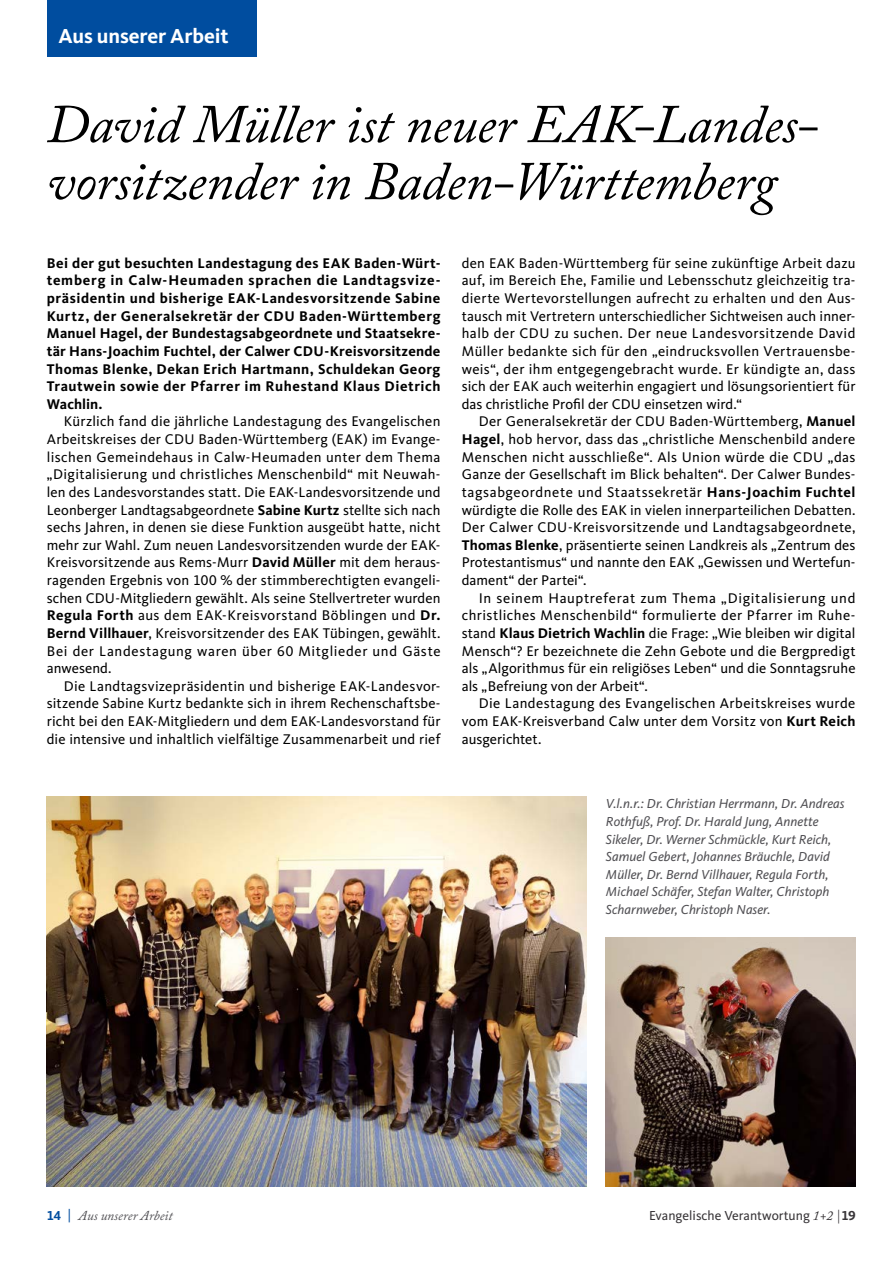
<style>
.page{position:relative;width:893px;height:1263px;background:#fff}
.page>*{position:absolute;margin:0;border:0;box-sizing:border-box;transform-origin:0 0}
.t1{font:italic 54px/57px "Adobe Caslon Pro";letter-spacing:-.005em;color:#000}
.t2{font:700 21px "CDU Kievit Tab";letter-spacing:-.01em;color:#fff}
.t3{font:14.55px/17.5px "CDU Kievit Tab";letter-spacing:.005em;color:#000;text-align:justify}
.t4{font:700 14.55px/17.5px "CDU Kievit Tab";letter-spacing:.04em;color:#000;text-align:justify}
.t5{font:italic 13.5px/17.7px "CDU Kievit Tab";color:#504f53}
.t6{font:13.5px "CDU Kievit Tab";color:#373437}
.t7{font:italic 13.5px "Adobe Caslon Pro";color:#504f53}
.s1{font-weight:700}
.s2{font-family:"CDU Kievit Tab";font-weight:700;font-style:normal;color:#004d9f}
.s3{font-family:"CDU Kievit Tab";font-style:normal;color:#004d9f}
.s4{font-family:"Adobe Caslon Pro";font-style:italic}
</style>
<div class="page">
<div style="left:47px;top:0;width:210px;height:56px;background:#004d9f"></div>
<img style="left:606px;top:938px;width:249px;height:248px">
<img style="left:47px;top:797px;width:540px;height:389px">
<h2 class="t2" style="left:59px;top:24px;width:171px">Aus unserer Arbeit</h2>
<h1 class="t1" style="left:47px;top:95px;width:773px">David Müller ist neuer EAK-Landes&shy;vorsitzender in Baden-Württemberg</h1>
<p class="t4" style="left:47px;top:254px;width:395px">Bei der gut besuchten Landestagung des EAK Baden-Würt&shy;temberg in Calw-Heumaden sprachen die Landtagsvize&shy;präsidentin und bisherige EAK-Landesvorsitzende Sabine Kurtz, der Generalsekretär der CDU Baden-Württemberg Manuel Hagel, der Bundestagsabgeordnete und Staatsekre&shy;tär Hans-Joachim Fuchtel, der Calwer CDU-Kreisvorsitzende Thomas Blenke, Dekan Erich Hartmann, Schuldekan Georg Trautwein sowie der Pfarrer im Ruhestand Klaus Dietrich Wachlin.</p>
<p class="t3" style="left:47px;top:413px;width:395px;text-indent:17px">Kürzlich fand die jährliche Landestagung des Evangelischen Arbeitskreises der CDU Baden-Württemberg (EAK) im Evange&shy;lischen Gemeindehaus in Calw-Heumaden unter dem Thema „Digitalisierung und christliches Menschenbild“ mit Neuwah&shy;len des Landesvorstandes statt. Die EAK-Landesvorsitzende und Leonberger Landtagsabgeordnete <span class="s1">Sabine Kurtz</span> stellte sich nach sechs Jahren, in denen sie diese Funktion ausgeübt hatte, nicht mehr zur Wahl. Zum neuen Landesvorsitzenden wurde der EAK-Kreisvorsitzende aus Rems-Murr <span class="s1">David Müller</span> mit dem heraus&shy;ragenden Ergebnis von 100 % der stimmberechtigten evangeli&shy;schen CDU-Mitgliedern gewählt. Als seine Stellvertreter wurden <span class="s1">Regula Forth</span> aus dem EAK-Kreisvorstand Böblingen und <span class="s1">Dr.<br>Bernd Villhauer</span>, Kreisvorsitzender des EAK Tübingen, gewählt.<br>Bei der Landestagung waren über 60 Mitglieder und Gäste anwesend.</p>
<p class="t3" style="left:47px;top:677px;width:395px;text-indent:17px">Die Landtagsvizepräsidentin und bisherige EAK-Landesvor&shy;sitzende Sabine Kurtz bedankte sich in ihrem Rechenschaftsbe&shy;richt bei den EAK-Mitgliedern und dem EAK-Landesvorstand für die intensive und inhaltlich vielfältige Zusammenarbeit und rief</p>
<p class="t3" style="left:462px;top:254px;width:395px">den EAK Baden-Württemberg für seine zukünftige Arbeit dazu auf, im Bereich Ehe, Familie und Lebensschutz gleichzeitig tra&shy;dierte Wertevorstellungen aufrecht zu erhalten und den Aus&shy;tausch mit Vertretern unterschiedlicher Sichtweisen auch inner&shy;halb der CDU zu suchen. Der neue Landesvorsitzende David Müller bedankte sich für den „eindrucksvollen Vertrauensbe&shy;weis“, der ihm entgegengebracht wurde. Er kündigte an, dass sich der EAK auch weiterhin engagiert und lösungsorientiert für das christliche Profil der CDU einsetzen wird.“</p>
<p class="t3" style="left:462px;top:413px;width:395px;text-indent:17px">Der Generalsekretär der CDU Baden-Württemberg, <span class="s1">Manuel Hagel</span>, hob hervor, dass das „christliche Menschenbild andere Menschen nicht ausschließe“. Als Union würde die CDU „das Ganze der Gesellschaft im Blick behalten“. Der Calwer Bundes&shy;tagsabgeordnete und Staatssekretär <span class="s1">Hans-Joachim Fuchtel </span>würdigte die Rolle des EAK in vielen innerparteilichen Debatten.<br>Der Calwer CDU-Kreisvorsitzende und Landtagsabgeordnete, <span class="s1">Thomas Blenke</span>, präsentierte seinen Landkreis als „Zentrum des Protestantismus“ und nannte den EAK „Gewissen und Wertefun&shy;dament“ der Partei“.</p>
<p class="t3" style="left:462px;top:589px;width:395px;text-indent:17px">In seinem Hauptreferat zum Thema „Digitalisierung und christliches Menschenbild“ formulierte der Pfarrer im Ruhe&shy;stand <span class="s1">Klaus Dietrich Wachlin</span> die Frage: „Wie bleiben wir digital Mensch“? Er bezeichnete die Zehn Gebote und die Bergpredigt als „Algorithmus für ein religiöses Leben“ und die Sonntagsruhe als „Befreiung von der Arbeit“.</p>
<p class="t3" style="left:462px;top:695px;width:395px;text-indent:17px">Die Landestagung des Evangelischen Arbeitskreises wurde vom EAK-Kreisverband Calw unter dem Vorsitz von <span class="s1">Kurt Reich </span>ausgerichtet.</p>
<p class="t5" style="left:606px;top:795px;width:240px">V.l.n.r.: Dr. Christian Herrmann, Dr. Andreas Rothfuß, Prof. Dr. Harald Jung, Annette Sikeler, Dr. Werner Schmückle, Kurt Reich, Samuel Gebert, Johannes Bräuchle, David Müller, Dr. Bernd Villhauer, Regula Forth, Michael Schäfer, Stefan Walter, Christoph Scharnweber, Christoph Naser.</p>
<p class="t7" style="left:47px;top:1207px;width:127px"><span class="s2">14</span> <span class="s3">|</span> Aus unserer Arbeit</p>
<p class="t6" style="left:649px;top:1207px;width:208px">Evangelische Verantwortung <span class="s4">1+2 |</span> <span class="s1">19</span></p>
</div>
